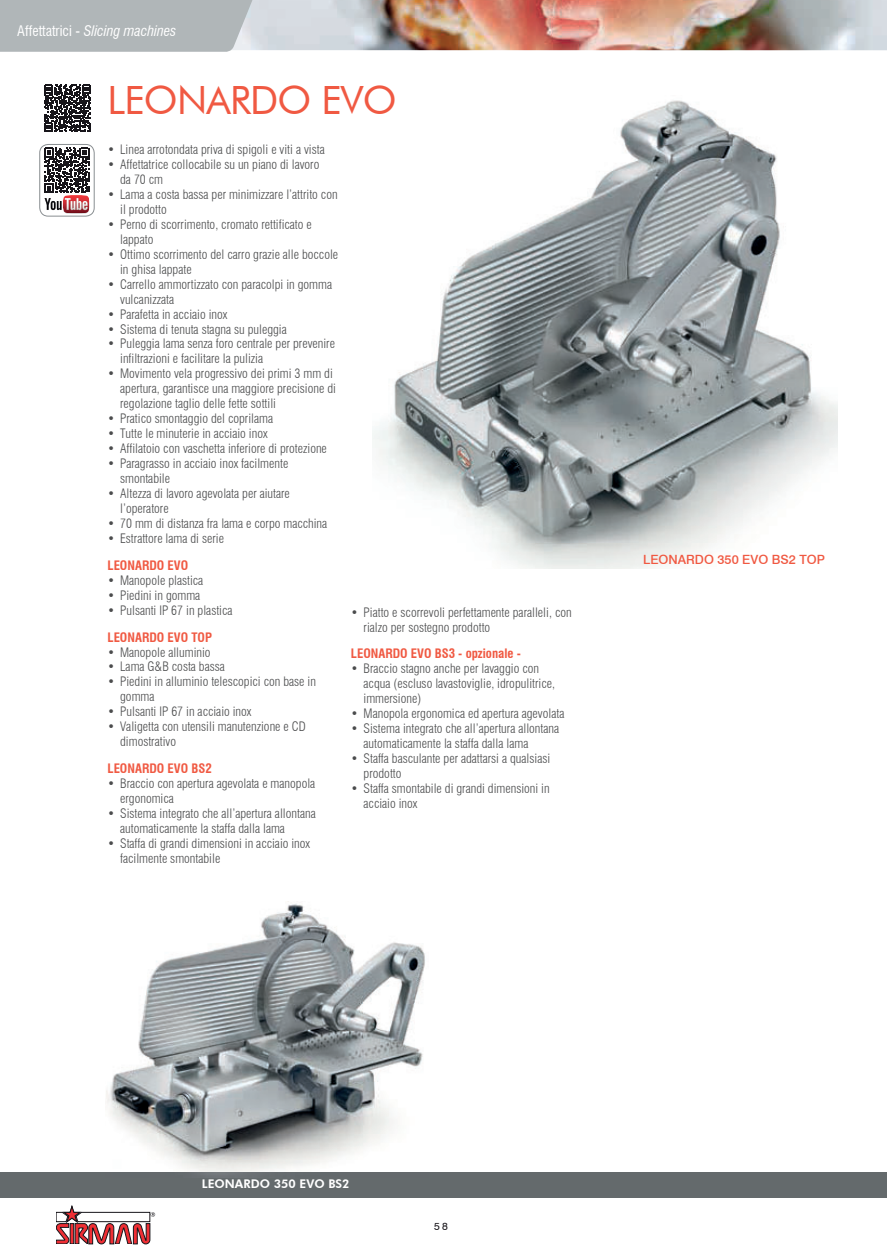
<style>
.page{position:relative;width:887px;height:1257px;background:#fff}
.page>*{position:absolute;margin:0;border:0;box-sizing:border-box;transform-origin:0 0}
.t1{font:39px "Futura BT";letter-spacing:-.02em;color:#f05942}
.t2{font:italic condensed 14.25px "Swiss 721 BT";color:#fff}
.t3{font:300 condensed 12.75px/15px "Swiss 721 BT";color:#4b4c4d}
.t4{font:700 condensed 12.75px "Swiss 721 BT";color:#f05942}
.t5{font:500 12.75px "Swiss 721 BT";color:#f05942}
.t6{font:800 12px "Futura BT";color:#fff}
.t7{font:10.5px "Swiss 721 BT";color:#171419}
.s1{font-style:normal}
</style>
<div class="page">
<img style="left:259px;top:0;width:628px;height:50px">
<div style="left:0;top:1172px;width:887px;height:25px;background:#646a6c"></div>
<svg style="left:56px;top:1205px;width:99px;height:38px"></svg>
<svg style="left:0;top:0;width:259px;height:52px;background:#b3b9bb"></svg>
<svg style="left:44px;top:85px;width:47px;height:46px"></svg>
<img style="left:372px;top:100px;width:466px;height:468px">
<img style="left:106px;top:901px;width:319px;height:276px">
<svg style="left:44px;top:148px;width:45px;height:65px"></svg>
<div style="left:39px;top:144px;width:56px;height:72px;border:1px solid #898e91;border-radius:8px"></div>
<p class="t2" style="left:17px;top:22px;width:161px"><span class="s1">Affettatrici -</span> Slicing machines</p>
<h1 class="t1" style="left:107px;top:77px;width:291px">LEONARDO EVO</h1>
<p class="t3" style="left:107px;top:142px;width:219px">• Linea arrotondata priva di spigoli e viti a vista</p>
<p class="t3" style="left:120px;top:157px;width:201px;text-indent:-13px">• Affettatrice collocabile su un piano di lavoro da 70 cm</p>
<p class="t3" style="left:120px;top:186px;width:219px;text-indent:-13px">• Lama a costa bassa per minimizzare l’attrito con il prodotto</p>
<p class="t3" style="left:120px;top:216px;width:193px;text-indent:-13px">• Perno di scorrimento, cromato rettificato e lappato</p>
<p class="t3" style="left:120px;top:246px;width:219px;text-indent:-13px">• Ottimo scorrimento del carro grazie alle boccole in ghisa lappate</p>
<p class="t3" style="left:120px;top:276px;width:213px;text-indent:-13px">• Carrello ammortizzato con paracolpi in gomma vulcanizzata</p>
<p class="t3" style="left:107px;top:306px;width:121px">• Parafetta in acciaio inox</p>
<p class="t3" style="left:107px;top:321px;width:181px">• Sistema di tenuta stagna su puleggia</p>
<p class="t3" style="left:120px;top:336px;width:216px;text-indent:-13px">• Puleggia lama senza foro centrale per prevenire infiltrazioni e facilitare la pulizia</p>
<p class="t3" style="left:120px;top:366px;width:217px;text-indent:-13px">• Movimento vela progressivo dei primi 3 mm di apertura, garantisce una maggiore precisione di regolazione taglio delle fette sottili</p>
<p class="t3" style="left:107px;top:411px;width:167px">• Pratico smontaggio del coprilama</p>
<p class="t3" style="left:107px;top:426px;width:162px">• Tutte le minuterie in acciaio inox</p>
<p class="t3" style="left:107px;top:441px;width:221px">• Affilatoio con vaschetta inferiore di protezione</p>
<p class="t3" style="left:120px;top:456px;width:170px;text-indent:-13px">• Paragrasso in acciaio inox facilmente smontabile</p>
<p class="t3" style="left:120px;top:486px;width:171px;text-indent:-13px">• Altezza di lavoro agevolata per aiutare l’operatore</p>
<p class="t3" style="left:107px;top:516px;width:221px">• 70 mm di distanza fra lama e corpo macchina</p>
<p class="t3" style="left:107px;top:531px;width:118px">• Estrattore lama di serie</p>
<p class="t4" style="left:107px;top:557px;width:82px">LEONARDO EVO</p>
<p class="t3" style="left:107px;top:572px;width:97px">• Manopole plastica</p>
<p class="t3" style="left:107px;top:587px;width:94px">• Piedini in gomma</p>
<p class="t3" style="left:107px;top:602px;width:127px">• Pulsanti IP 67 in plastica</p>
<p class="t4" style="left:107px;top:629px;width:106px">LEONARDO EVO TOP</p>
<p class="t3" style="left:107px;top:644px;width:105px">• Manopole alluminio</p>
<p class="t3" style="left:107px;top:659px;width:119px">• Lama G&amp;B costa bassa</p>
<p class="t3" style="left:120px;top:674px;width:197px;text-indent:-13px">• Piedini in alluminio telescopici con base in gomma</p>
<p class="t3" style="left:107px;top:704px;width:145px">• Pulsanti IP 67 in acciaio inox</p>
<p class="t3" style="left:120px;top:719px;width:187px;text-indent:-13px">• Valigetta con utensili manutenzione e CD dimostrativo</p>
<p class="t4" style="left:107px;top:760px;width:106px">LEONARDO EVO BS2</p>
<p class="t3" style="left:120px;top:775px;width:197px;text-indent:-13px">• Braccio con apertura agevolata e manopola ergonomica</p>
<p class="t3" style="left:120px;top:805px;width:197px;text-indent:-13px">• Sistema integrato che all’apertura allontana automaticamente la staffa dalla lama</p>
<p class="t3" style="left:120px;top:835px;width:191px;text-indent:-13px">• Staffa di grandi dimensioni in acciaio inox facilmente smontabile</p>
<p class="t3" style="left:363px;top:604px;width:210px;text-indent:-13px">• Piatto e scorrevoli perfettamente paralleli, con rialzo per sostegno prodotto</p>
<p class="t4" style="left:351px;top:646px;width:171px">LEONARDO EVO BS3 - opzionale -</p>
<p class="t3" style="left:363px;top:661px;width:193px;text-indent:-13px">• Braccio stagno anche per lavaggio con acqua (escluso lavastoviglie, idropulitrice, immersione)</p>
<p class="t3" style="left:351px;top:706px;width:215px">• Manopola ergonomica ed apertura agevolata</p>
<p class="t3" style="left:363px;top:721px;width:197px;text-indent:-13px">• Sistema integrato che all’apertura allontana automaticamente la staffa dalla lama</p>
<p class="t3" style="left:363px;top:751px;width:188px;text-indent:-13px">• Staffa basculante per adattarsi a qualsiasi prodotto</p>
<p class="t3" style="left:363px;top:780px;width:188px;text-indent:-13px">• Staffa smontabile di grandi dimensioni in acciaio inox</p>
<p class="t5" style="left:643px;top:552px;width:183px">LEONARDO 350 EVO BS2 TOP</p>
<p class="t6" style="left:202px;top:1176px;width:149px">LEONARDO 350 EVO BS2</p>
<p class="t7" style="left:434px;top:1219px;width:15px">58</p>
</div>
